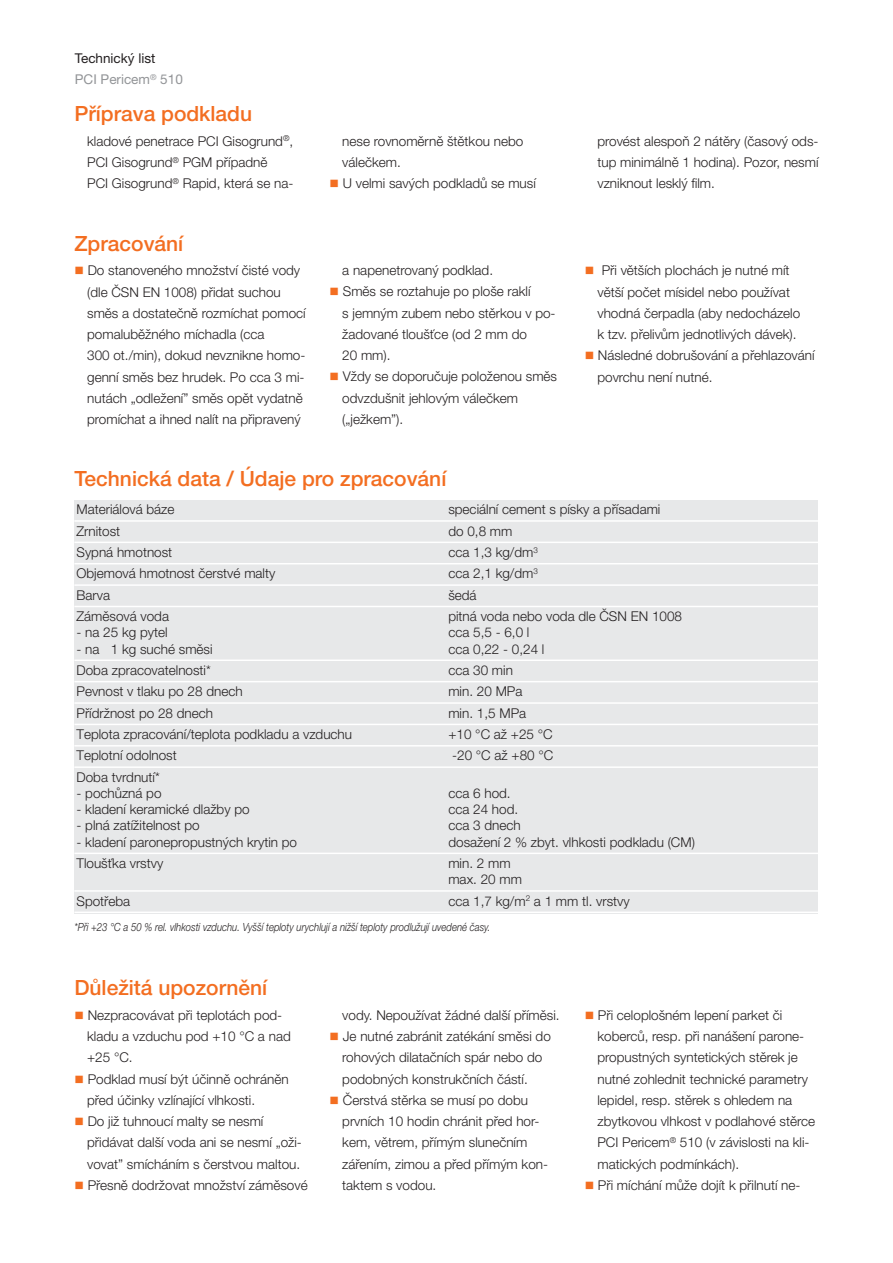
<style>
.page{position:relative;width:893px;height:1263px;background:#fff}
.page>*{position:absolute;margin:0;border:0;box-sizing:border-box;transform-origin:0 0}
.t1{font:500 21px "Helvetica Neue LT Pro";color:#f36e21}
.t2{font:300 13.5px/21.3px "Helvetica Neue LT Pro";color:#231f20}
.t3{font:13.5px/21.3px "Helvetica Neue LT Pro";color:#231f20}
.t4{font:italic 300 11.25px "Helvetica Neue LT Pro";color:#231f20;scale:.85 1}
.s1{color:#939598}
.s2{color:#f36e21}
</style>
<div class="page">
<div style="left:74px;top:500px;width:372px;height:21px;background:#e7e8e9"></div>
<div style="left:446px;top:500px;width:372px;height:21px;background:#e7e8e9"></div>
<div style="left:74px;top:521px;width:372px;height:21px;background:#e7e8e9"></div>
<div style="left:446px;top:521px;width:372px;height:21px;background:#e7e8e9"></div>
<div style="left:74px;top:542px;width:372px;height:22px;background:#e7e8e9"></div>
<div style="left:446px;top:542px;width:372px;height:22px;background:#e7e8e9"></div>
<div style="left:74px;top:564px;width:372px;height:21px;background:#e7e8e9"></div>
<div style="left:446px;top:564px;width:372px;height:21px;background:#e7e8e9"></div>
<div style="left:74px;top:585px;width:372px;height:21px;background:#e7e8e9"></div>
<div style="left:446px;top:585px;width:372px;height:21px;background:#e7e8e9"></div>
<div style="left:74px;top:606px;width:372px;height:54px;background:#e7e8e9"></div>
<div style="left:446px;top:606px;width:372px;height:54px;background:#e7e8e9"></div>
<div style="left:74px;top:660px;width:372px;height:22px;background:#e7e8e9"></div>
<div style="left:446px;top:660px;width:372px;height:22px;background:#e7e8e9"></div>
<div style="left:74px;top:682px;width:372px;height:21px;background:#e7e8e9"></div>
<div style="left:446px;top:682px;width:372px;height:21px;background:#e7e8e9"></div>
<div style="left:74px;top:703px;width:372px;height:21px;background:#e7e8e9"></div>
<div style="left:446px;top:703px;width:372px;height:21px;background:#e7e8e9"></div>
<div style="left:74px;top:724px;width:372px;height:22px;background:#e7e8e9"></div>
<div style="left:446px;top:724px;width:372px;height:22px;background:#e7e8e9"></div>
<div style="left:74px;top:746px;width:372px;height:21px;background:#e7e8e9"></div>
<div style="left:446px;top:746px;width:372px;height:21px;background:#e7e8e9"></div>
<div style="left:74px;top:767px;width:372px;height:86px;background:#e7e8e9"></div>
<div style="left:446px;top:767px;width:372px;height:86px;background:#e7e8e9"></div>
<div style="left:74px;top:853px;width:372px;height:38px;background:#e7e8e9"></div>
<div style="left:446px;top:853px;width:372px;height:38px;background:#e7e8e9"></div>
<div style="left:74px;top:891px;width:372px;height:22px;background:#e7e8e9"></div>
<div style="left:446px;top:891px;width:372px;height:22px;background:#e7e8e9"></div>
<hr style="left:74px;top:520px;width:744px;height:2px;background:#fff">
<hr style="left:74px;top:542px;width:744px;height:1px;background:#fff">
<hr style="left:74px;top:563px;width:744px;height:1px;background:#fff">
<hr style="left:74px;top:584px;width:744px;height:2px;background:#fff">
<hr style="left:74px;top:606px;width:744px;height:1px;background:#fff">
<hr style="left:74px;top:659px;width:744px;height:2px;background:#fff">
<hr style="left:74px;top:681px;width:744px;height:1px;background:#fff">
<hr style="left:74px;top:702px;width:744px;height:2px;background:#fff">
<hr style="left:74px;top:724px;width:744px;height:1px;background:#fff">
<hr style="left:74px;top:745px;width:744px;height:1px;background:#fff">
<hr style="left:74px;top:766px;width:744px;height:2px;background:#fff">
<hr style="left:74px;top:853px;width:744px;height:1px;background:#fff">
<hr style="left:74px;top:890px;width:744px;height:2px;background:#fff">
<hr style="left:74px;top:911px;width:744px;height:2px;background:#fff">
<p class="t3" style="left:75px;top:49px;width:110px">Technický list<br><span class="s1">PCI Pericem</span><sup>®</sup> <span class="s1">510</span></p>
<h1 class="t1" style="left:74px;top:106px;width:179px">Příprava podkladu</h1>
<p class="t2" style="left:87px;top:132px;width:208px">kladové penetrace PCI Gisogrund<sup>®</sup>,<br>PCI Gisogrund<sup>®</sup> PGM případně<br>PCI Gisogrund<sup>®</sup> Rapid, která se na-</p>
<p class="t2" style="left:342px;top:132px;width:183px">nese rovnoměrně štětkou nebo válečkem.</p>
<p class="t2" style="left:330px;top:174px;width:208px"><span class="s2">■</span> U velmi savých podkladů se musí</p>
<h1 class="t1" style="left:74px;top:236px;width:110px">Zpracování</h1>
<p class="t2" style="left:87px;top:261px;width:220px;text-indent:-13px"><span class="s2">■</span> Do stanoveného množství čisté vody (dle ČSN EN 1008) přidat suchou směs a dostatečně rozmíchat pomocí pomaluběžného míchadla (cca<br>300 ot./min), dokud nevznikne homo&shy;genní směs bez hrudek. Po cca 3 mi&shy;nutách „odležení” směs opět vydatně promíchat a ihned nalít na připravený</p>
<p class="t2" style="left:342px;top:261px;width:152px">a napenetrovaný podklad.</p>
<p class="t2" style="left:342px;top:282px;width:215px;text-indent:-13px"><span class="s2">■</span> Směs se roztahuje po ploše raklí<br>s jemným zubem nebo stěrkou v po&shy;žadované tloušťce (od 2 mm do<br>20 mm).</p>
<p class="t2" style="left:342px;top:367px;width:216px;text-indent:-13px"><span class="s2">■</span> Vždy se doporučuje položenou směs odvzdušnit jehlovým válečkem („ježkem”).</p>
<h1 class="t1" style="left:74px;top:471px;width:373px">Technická data / Údaje pro zpracování</h1>
<p class="t2" style="left:597px;top:132px;width:223px;text-align:justify">provést alespoň 2 nátěry (časový ods&shy;tup minimálně 1 hodina). Pozor, nesmí vzniknout lesklý film.</p>
<p class="t2" style="left:597px;top:261px;width:204px;text-indent:-13px"><span class="s2">■</span> Při větších plochách je nutné mít větší počet mísidel nebo používat vhodná čerpadla (aby nedocházelo k tzv. přelivům jednotlivých dávek).</p>
<p class="t2" style="left:597px;top:346px;width:219px;text-indent:-13px"><span class="s2">■</span> Následné dobrušování a přehlazování povrchu není nutné.</p>
<p class="t2" style="left:77px;top:500px;width:100px">Materiálová báze</p>
<p class="t2" style="left:448px;top:500px;width:214px">speciální cement s písky a přísadami</p>
<p class="t2" style="left:77px;top:521px;width:45px">Zrnitost</p>
<p class="t2" style="left:448px;top:521px;width:66px">do 0,8 mm</p>
<p class="t2" style="left:77px;top:543px;width:97px">Sypná hmotnost</p>
<p class="t2" style="left:448px;top:543px;width:91px">cca 1,3 kg/dm<sup>3</sup></p>
<p class="t2" style="left:77px;top:564px;width:200px">Objemová hmotnost čerstvé malty</p>
<p class="t2" style="left:448px;top:564px;width:91px">cca 2,1 kg/dm<sup>3</sup></p>
<p class="t2" style="left:77px;top:585px;width:35px">Barva</p>
<p class="t2" style="left:448px;top:585px;width:30px">šedá</p>
<p class="t2" style="left:77px;top:607px;width:94px">Záměsová voda</p>
<p class="t2" style="left:77px;top:623px;width:93px">- na 25 kg pytel</p>
<p class="t2" style="left:77px;top:639px;width:138px">- na 1 kg suché směsi</p>
<p class="t2" style="left:448px;top:609px;width:235px;line-height:16.2px">pitná voda nebo voda dle ČSN EN 1008 cca 5,5 - 6,0 l<br>cca 0,22 - 0,24 l</p>
<p class="t2" style="left:77px;top:661px;width:136px">Doba zpracovatelnosti*</p>
<p class="t2" style="left:448px;top:661px;width:66px">cca 30 min</p>
<p class="t2" style="left:77px;top:682px;width:168px">Pevnost v tlaku po 28 dnech</p>
<p class="t2" style="left:448px;top:682px;width:76px">min. 20 MPa</p>
<p class="t2" style="left:77px;top:703px;width:138px">Přídržnost po 28 dnech</p>
<p class="t2" style="left:448px;top:703px;width:79px">min. 1,5 MPa</p>
<p class="t2" style="left:77px;top:725px;width:277px">Teplota zpracování/teplota podkladu a vzduchu</p>
<p class="t2" style="left:448px;top:725px;width:106px">+10 °C až +25 °C</p>
<p class="t2" style="left:77px;top:746px;width:102px">Teplotní odolnost</p>
<p class="t2" style="left:452px;top:746px;width:103px">-20 °C až +80 °C</p>
<p class="t2" style="left:77px;top:768px;width:85px">Doba tvrdnutí*</p>
<p class="t2" style="left:77px;top:784px;width:87px">- pochůzná po</p>
<p class="t2" style="left:77px;top:800px;width:175px">- kladení keramické dlažby po</p>
<p class="t2" style="left:77px;top:816px;width:125px">- plná zatížitelnost po</p>
<p class="t2" style="left:77px;top:832px;width:222px">- kladení paronepropustných krytin po</p>
<p class="t2" style="left:448px;top:786px;width:248px;line-height:16.2px">cca 6 hod.<br>cca 24 hod.<br>cca 3 dnech<br>dosažení 2 % zbyt. vlhkosti podkladu (CM)</p>
<p class="t2" style="left:77px;top:854px;width:88px">Tloušťka vrstvy</p>
<p class="t2" style="left:448px;top:856px;width:75px;line-height:16.2px">min. 2 mm max. 20 mm</p>
<p class="t2" style="left:77px;top:891px;width:55px">Spotřeba</p>
<p class="t2" style="left:448px;top:891px;width:183px">cca 1,7 kg/m<sup>2</sup> a 1 mm tl. vrstvy</p>
<p class="t4" style="left:74px;top:923px;width:491px">*Při +23 °C a 50 % rel. vlhkosti vzduchu. Vyšší teploty urychlují a nižší teploty prodlužují uvedené časy.</p>
<h1 class="t1" style="left:74px;top:980px;width:194px">Důležitá upozornění</h1>
<p class="t2" style="left:87px;top:1006px;width:205px;text-indent:-13px"><span class="s2">■</span> Nezpracovávat při teplotách pod&shy;kladu a vzduchu pod +10 °C a nad +25 °C.</p>
<p class="t2" style="left:87px;top:1069px;width:203px;text-indent:-13px"><span class="s2">■</span> Podklad musí být účinně ochráněn před účinky vzlínající vlhkosti.</p>
<p class="t2" style="left:87px;top:1112px;width:216px;text-indent:-13px"><span class="s2">■</span> Do již tuhnoucí malty se nesmí přidávat další voda ani se nesmí „oži&shy;vovat” smícháním s čerstvou maltou.</p>
<p class="t2" style="left:74px;top:1176px;width:235px"><span class="s2">■</span> Přesně dodržovat množství záměsové</p>
<p class="t2" style="left:342px;top:1005px;width:219px">vody. Nepoužívat žádné další příměsi.</p>
<p class="t2" style="left:342px;top:1027px;width:210px;text-indent:-13px"><span class="s2">■</span> Je nutné zabránit zatékání směsi do rohových dilatačních spár nebo do podobných konstrukčních částí.</p>
<p class="t2" style="left:342px;top:1090px;width:207px;text-indent:-13px"><span class="s2">■</span> Čerstvá stěrka se musí po dobu prvních 10 hodin chránit před hor&shy;kem, větrem, přímým slunečním zářením, zimou a před přímým kon&shy;taktem s vodou.</p>
<p class="t2" style="left:597px;top:1006px;width:219px;text-indent:-13px"><span class="s2">■</span> Při celoplošném lepení parket či koberců, resp. při nanášení parone&shy;propustných syntetických stěrek je nutné zohlednit technické parametry lepidel, resp. stěrek s ohledem na zbytkovou vlhkost v podlahové stěrce PCI Pericem<sup>®</sup> 510 (v závislosti na kli&shy;matických podmínkách).</p>
<p class="t2" style="left:585px;top:1176px;width:217px"><span class="s2">■</span> Při míchání může dojít k přilnutí ne-</p>
</div>
